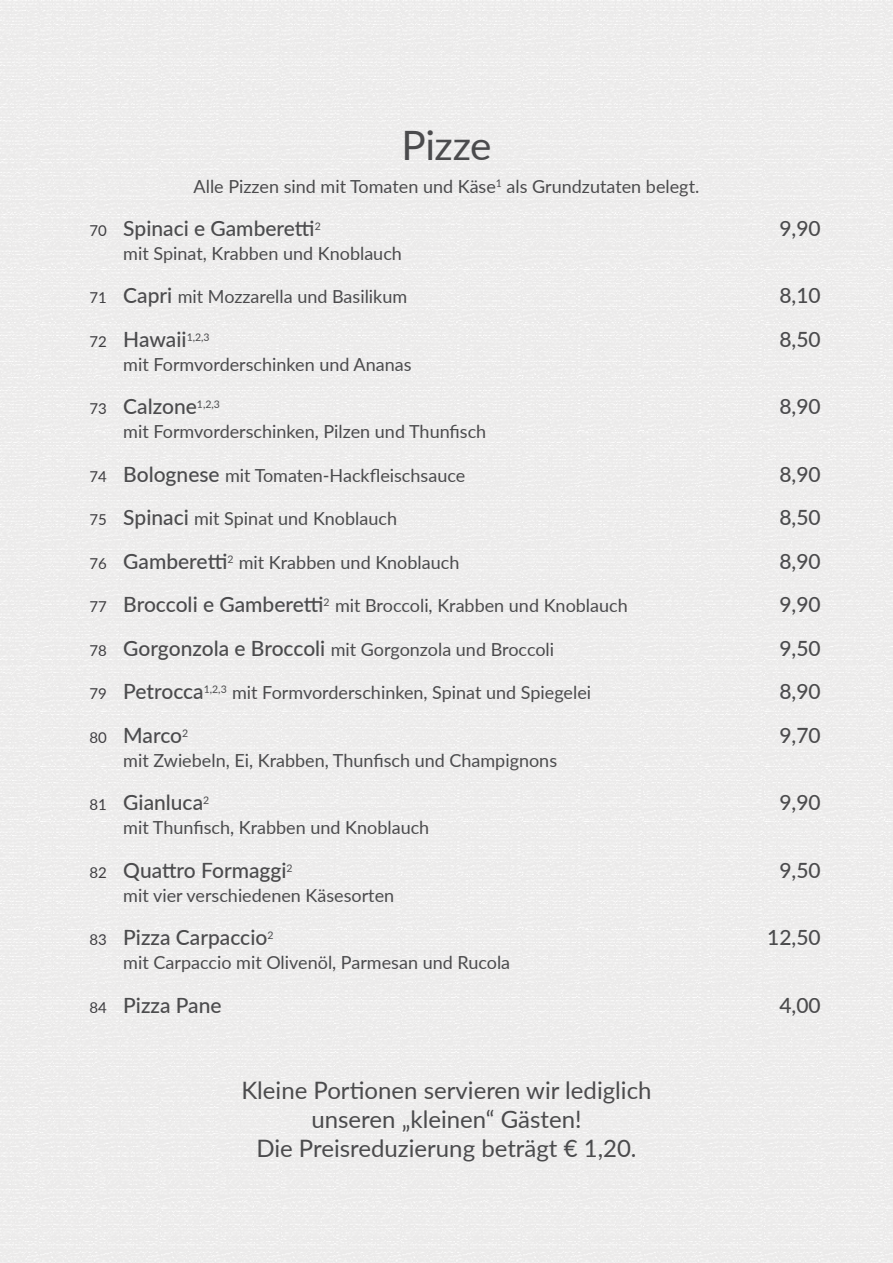
<style>
.page{position:relative;width:893px;height:1263px;background:#edecec}
.page>*{position:absolute;margin:0;border:0;box-sizing:border-box;transform-origin:0 0}
.t1{font:40.5px "Lato";letter-spacing:-.015em;color:#4b4b4d}
.t2{font:24px/28.8px "Lato";color:#4b4b4d;text-align:center}
.t3{font:500 21px "Lato";color:#4b4b4d}
.t4{font:18px "Lato";color:#4b4b4d}
.s1{font-weight:400;font-size:15px;color:#3e3d40}
.s2{font-size:15px;color:#3e3d40}
.s3{font-weight:500;font-size:21px}
</style>
<div class="page">
<h1 class="t1" style="left:402px;top:116px;width:91px">Pizze</h1>
<p class="t4" style="left:194px;top:173px;width:507px">Alle Pizzen sind mit Tomaten und Käse<sup>1</sup> als Grundzutaten belegt.</p>
<p class="t3" style="left:89px;top:213px;width:233px"><span class="s1">70</span> Spinaci e Gamberetti<sup>2</sup></p>
<p class="t3" style="left:779px;top:213px;width:43px">9,90</p>
<p class="t4" style="left:123px;top:241px;width:280px">mit Spinat, Krabben und Knoblauch</p>
<p class="t4" style="left:89px;top:284px;width:319px"><span class="s2">71</span> <span class="s3">Capri</span> mit Mozzarella und Basilikum</p>
<p class="t3" style="left:779px;top:281px;width:43px">8,10</p>
<p class="t3" style="left:89px;top:324px;width:122px"><span class="s1">72</span> Hawaii<sup>1,2,3</sup></p>
<p class="t3" style="left:779px;top:324px;width:43px">8,50</p>
<p class="t4" style="left:123px;top:351px;width:290px">mit Formvorderschinken und Ananas</p>
<p class="t3" style="left:89px;top:392px;width:132px"><span class="s1">73</span> Calzone<sup>1,2,3</sup></p>
<p class="t3" style="left:779px;top:392px;width:43px">8,90</p>
<p class="t4" style="left:123px;top:419px;width:364px">mit Formvorderschinken, Pilzen und Thunfisch</p>
<p class="t4" style="left:89px;top:462px;width:377px"><span class="s2">74</span> <span class="s3">Bolognese</span> mit Tomaten-Hackfleischsauce</p>
<p class="t3" style="left:779px;top:459px;width:43px">8,90</p>
<p class="t4" style="left:89px;top:506px;width:309px"><span class="s2">75</span> <span class="s3">Spinaci</span> mit Spinat und Knoblauch</p>
<p class="t3" style="left:779px;top:503px;width:43px">8,50</p>
<p class="t4" style="left:89px;top:549px;width:372px"><span class="s2">76</span> <span class="s3">Gamberetti</span><sup>2</sup> mit Krabben und Knoblauch</p>
<p class="t3" style="left:779px;top:546px;width:43px">8,90</p>
<p class="t4" style="left:89px;top:593px;width:540px"><span class="s2">77</span> <span class="s3">Broccoli e Gamberetti</span><sup>2</sup> mit Broccoli, Krabben und Knoblauch</p>
<p class="t3" style="left:779px;top:590px;width:43px">9,90</p>
<p class="t4" style="left:89px;top:636px;width:466px"><span class="s2">78</span> <span class="s3">Gorgonzola e Broccoli</span> mit Gorgonzola und Broccoli</p>
<p class="t3" style="left:779px;top:633px;width:43px">9,50</p>
<p class="t4" style="left:89px;top:680px;width:503px"><span class="s2">79</span> <span class="s3">Petrocca</span><sup>1,2,3</sup> mit Formvorderschinken, Spinat und Spiegelei</p>
<p class="t3" style="left:779px;top:677px;width:43px">8,90</p>
<p class="t3" style="left:89px;top:720px;width:100px"><span class="s1">80</span> Marco<sup>2</sup></p>
<p class="t3" style="left:779px;top:720px;width:43px">9,70</p>
<p class="t4" style="left:123px;top:747px;width:435px">mit Zwiebeln, Ei, Krabben, Thunfisch und Champignons</p>
<p class="t3" style="left:89px;top:788px;width:121px"><span class="s1">81</span> Gianluca<sup>2</sup></p>
<p class="t3" style="left:779px;top:788px;width:43px">9,90</p>
<p class="t4" style="left:123px;top:815px;width:307px">mit Thunfisch, Krabben und Knoblauch</p>
<p class="t3" style="left:89px;top:855px;width:205px"><span class="s1">82</span> Quattro Formaggi<sup>2</sup></p>
<p class="t3" style="left:779px;top:855px;width:43px">9,50</p>
<p class="t4" style="left:123px;top:882px;width:272px">mit vier verschiedenen Käsesorten</p>
<p class="t3" style="left:89px;top:923px;width:186px"><span class="s1">83</span> Pizza Carpaccio<sup>2</sup></p>
<p class="t3" style="left:767px;top:923px;width:55px">12,50</p>
<p class="t4" style="left:123px;top:950px;width:388px">mit Carpaccio mit Olivenöl, Parmesan und Rucola</p>
<p class="t3" style="left:89px;top:990px;width:134px"><span class="s1">84</span> Pizza Pane</p>
<p class="t3" style="left:779px;top:990px;width:43px">4,00</p>
<h2 class="t2" style="left:241px;top:1075px;width:412px">Kleine Portionen servieren wir lediglich unseren „kleinen“ Gästen!<br>Die Preisreduzierung beträgt € 1,20.</h2>
</div>
